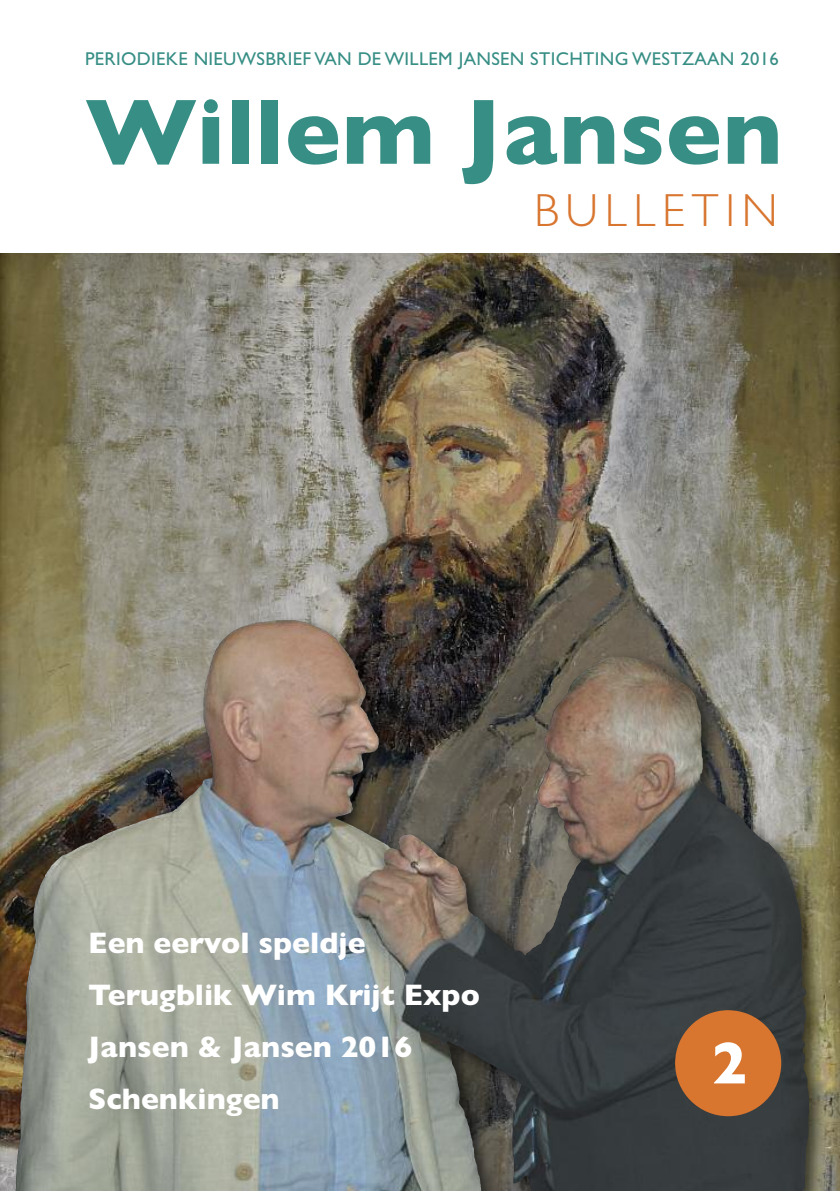
<style>
.page{position:relative;width:840px;height:1191px;background:#fff}
.page>*{position:absolute;margin:0;border:0;box-sizing:border-box;transform-origin:0 0}
.t1{font:700 94px "Gill Sans";letter-spacing:.005em;color:#368e85}
.t2{font:700 60px "Gill Sans";color:#fff}
.t3{font:300 46.6px "Gill Sans";letter-spacing:.145em;color:#d8752f}
.t4{font:700 30px/52px "Gill Sans";color:#fff}
.t5{font:18.6px "Gill Sans";letter-spacing:.02em;color:#368e85}
</style>
<div class="page">
<img style="left:0;top:256px;width:839px;height:935px">
<img style="left:328px;top:633px;width:38px;height:64px">
<div style="left:674px;top:1010px;width:106px;height:106px;background:#d8752f;border-radius:50%"></div>
<p class="t5" style="left:85px;top:48px;width:694px">PERIODIEKE NIEUWSBRIEF VAN DE WILLEM JANSEN STICHTING WESTZAAN 2016</p>
<p class="t1" style="left:85px;top:76px;width:698px">Willem Jansen</p>
<p class="t3" style="left:533px;top:182px;width:245px">BULLETIN</p>
<p class="t4" style="left:88px;top:916px;width:393px">Een eervol speldje<br>Terugblik Wim Krijt Expo<br>Jansen &amp; Jansen 2016<br>Schenkingen</p>
<p class="t2" style="left:711px;top:1027px;width:37px">2</p>
</div>
